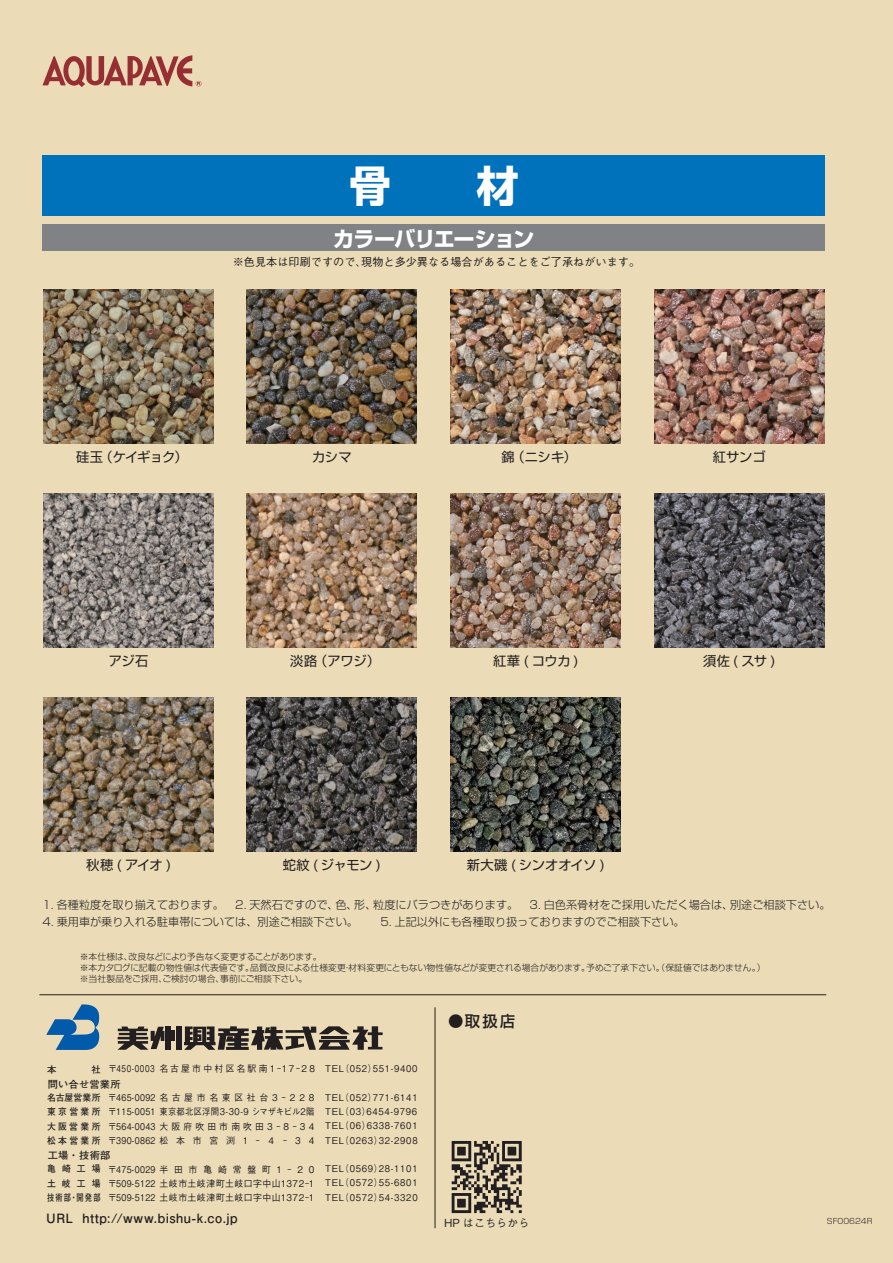
<style>
.page{position:relative;width:893px;height:1263px;background:#ebdcb7}
.page>*{position:absolute;margin:0;border:0;box-sizing:border-box;transform-origin:0 0}
.t1{font:700 42.45px "Shin Go Pr 5";color:#fff}
.t2{font:700 21.3px "Shin Go Pr 5";letter-spacing:-.05em;color:#fff}
.t3{font:500 15.45px "Shin Go Pr 5";color:#231f20}
.t4{font:13.35px "Shin Go Pr 5";letter-spacing:-.025em;color:#231f20}
.t5{font:13.35px "Shin Go Pr 5";color:#231f20}
.t6{font:700 12.75px "Futo Go B101 Pr 5";letter-spacing:.045em;color:#231f20}
.t7{font:300 11.1px "Shin Go Pro";color:#231f20}
.t8{font:500 11.1px "Gothic BBB Pro";color:#231f20}
.t9{font:500 11.1px "Gothic BBB Pr 5";color:#231f20}
.t10{font:700 9.9px "Futo Go B101 Pr 5";letter-spacing:.015em;color:#231f20}
.t11{font:500 9.3px/14.2px "Gothic BBB Pr 5";letter-spacing:.08em;color:#231f20;text-align:justify;scale:.91 1}
.t12{font:500 9.3px/14.2px "Gothic BBB Pr 5";letter-spacing:.08em;color:#231f20;text-align:justify}
.t13{font:700 9.3px/14.2px "Futo Go B101 Pr 5";letter-spacing:.255em;color:#231f20;text-align:justify;scale:.95 1}
.t14{font:300 8.85px/10.9px "Shin Go Pr 5";letter-spacing:-.005em;color:#231f20}
.t15{font:300 7.65px "Shin Go Pr 5";color:#231f20}
.s1{font-family:"Koz Go Pr 6 N";font-weight:400}
.s2{font-family:"Futo Go B101 Pr 5";font-weight:700}
</style>
<div class="page">
<svg style="left:46px;top:1004px;width:53px;height:46px"></svg>
<hr style="left:171px;top:1031px;width:4px;height:10px;background:#231f20">
<svg style="left:118px;top:1026px;width:46px;height:24px"></svg>
<div style="left:165px;top:1026px;width:6px;height:24px;background:#231f20"></div>
<div style="left:176px;top:1026px;width:5px;height:23px;background:#231f20"></div>
<svg style="left:184px;top:1026px;width:199px;height:24px"></svg>
<hr style="left:435px;top:1007px;width:1px;height:221px;background:#231f20">
<hr style="left:39px;top:994px;width:787px;height:1px;background:#231f20">
<img style="left:451px;top:1141px;width:71px;height:73px">
<div style="left:43px;top:155px;width:782px;height:60px;background:#0072bc"></div>
<div style="left:43px;top:225px;width:782px;height:26px;background:#808285"></div>
<svg style="left:43px;top:55px;width:159px;height:32px"></svg>
<img style="left:44px;top:289px;width:170px;height:155px">
<img style="left:654px;top:289px;width:170px;height:155px">
<img style="left:44px;top:697px;width:170px;height:155px">
<img style="left:247px;top:289px;width:170px;height:155px">
<img style="left:247px;top:697px;width:170px;height:155px">
<img style="left:451px;top:697px;width:170px;height:155px">
<img style="left:44px;top:494px;width:170px;height:154px">
<img style="left:451px;top:289px;width:170px;height:155px">
<img style="left:247px;top:494px;width:170px;height:154px">
<img style="left:654px;top:494px;width:170px;height:154px">
<img style="left:451px;top:493px;width:170px;height:155px">
<h1 class="t1" style="left:349px;top:152px;width:172px">骨　　材</h1>
<h2 class="t2" style="left:333px;top:222px;width:203px">カラーバリエーション</h2>
<p class="t8" style="left:233px;top:253px;width:409px">※色見本は印刷ですので、現物と多少異なる場合があることをご了承ねがいます。</p>
<h3 class="t4" style="left:76px;top:446px;width:113px">硅玉（ケイギョク）</h3>
<h3 class="t4" style="left:713px;top:446px;width:54px">紅サンゴ</h3>
<h3 class="t4" style="left:502px;top:446px;width:77px">錦（ニシキ）</h3>
<h3 class="t4" style="left:312px;top:446px;width:41px">カシマ</h3>
<h3 class="t4" style="left:109px;top:650px;width:41px">アジ石</h3>
<h3 class="t4" style="left:86px;top:854px;width:86px">秋穂 ( アイオ)</h3>
<h3 class="t4" style="left:290px;top:650px;width:92px">淡路（アワジ）</h3>
<h3 class="t4" style="left:493px;top:650px;width:87px">紅華 (コウカ)</h3>
<h3 class="t4" style="left:703px;top:650px;width:74px">須佐(スサ)</h3>
<h3 class="t4" style="left:283px;top:854px;width:100px">蛇紋 ( ジャモン )</h3>
<h3 class="t5" style="left:467px;top:854px;width:140px">新大磯 ( シンオオイソ )</h3>
<p class="t7" style="left:43px;top:896px;width:789px">1. 各種粒度を取り揃えております。　2. 天然石ですので、色、形、粒度にバラつきがあります。　3. 白色系骨材をご採用いただく場合は、別途ご相談下さい。</p>
<p class="t7" style="left:43px;top:913px;width:644px">4. 乗用車が乗り入れる駐車帯については、別途ご相談下さい。　　5. 上記以外にも各種取り扱っておりますのでご相談下さい。</p>
<p class="t14" style="left:80px;top:951px;width:687px">※本仕様は、改良などにより予告なく変更することがあります。<br>※本カタログに記載の物性値は代表値です。品質改良による仕様変更・材料変更にともない物性値などが変更される場合があります。予めご了承下さい。（保証値ではありません。）<span class="s1">※</span>当社製品をご採用、ご検討の場合、事前にご相談下さい。</p>
<h3 class="t3" style="left:448px;top:1008px;width:69px">●取扱店</h3>
<p class="t11" style="left:47px;top:1060px;width:409px"><span class="s2">本　　　　社</span> 〒450-0003 名古屋市中村区名駅南1－17－ 2 8 TEL（052）551-9400</p>
<p class="t10" style="left:48px;top:1076px;width:74px">問い合せ営業所</p>
<p class="t13" style="left:47px;top:1090px;width:58px">名古屋営業所東京営業所大阪営業所松本営業所</p>
<p class="t13" style="left:47px;top:1161px;width:58px">亀崎工場土岐工場技術部・開発部</p>
<p class="t11" style="left:108px;top:1089px;width:228px">〒465-0092名古屋市名東区社台3－ 228〒115-0051 東京都北区浮間3-30-9 シマザキビル2階〒564-0043大阪府吹田市南吹田3－ 8－ 34〒390-0862松 本 市 宮 渕 1 － ４ － 3 4</p>
<p class="t11" style="left:108px;top:1161px;width:228px">〒475-0029半田市亀崎常盤町1－ 20〒509-5122 土岐市土岐津町土岐口字中山1372－1〒509-5122 土岐市土岐津町土岐口字中山1372－1</p>
<p class="t10" style="left:48px;top:1147px;width:64px">工場 ・ 技術部</p>
<h3 class="t6" style="left:46px;top:1208px;width:193px">URL http://www.bishu-k.co.jp</h3>
<p class="t12" style="left:325px;top:1089px;width:94px">TEL（052）771-6141<br>TEL（03）6454-9796<br>TEL（06）6338-7601<br>TEL（0263）32-2908</p>
<p class="t12" style="left:325px;top:1160px;width:94px">TEL（0569）28-1101<br>TEL（0572）55-6801<br>TEL（0572）54-3320</p>
<p class="t9" style="left:444px;top:1214px;width:87px">HP はこちらから</p>
<p class="t15" style="left:827px;top:1215px;width:47px">SF00624R</p>
</div>
